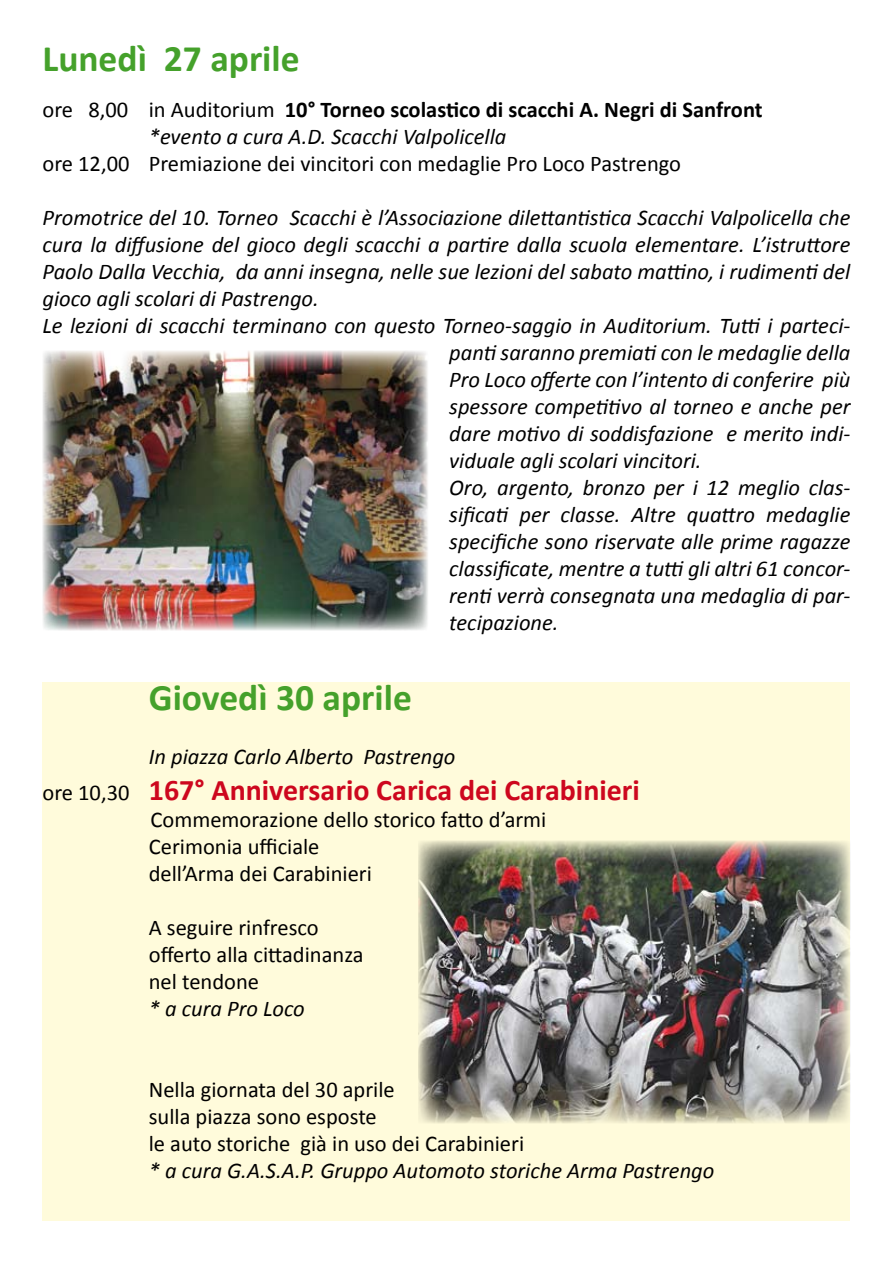
<style>
.page{position:relative;width:893px;height:1263px;background:#fff}
.page>*{position:absolute;margin:0;border:0;box-sizing:border-box;transform-origin:0 0}
.t1{font:700 37.5px "Calibri";color:#45a12b}
.t2{font:700 30px "Calibri";color:#cd071e}
.t3{font:italic 22.5px "Calibri";color:#000}
.t4{font:22.5px/27px "Calibri";color:#000}
.t5{font:700 22.5px/27px "Calibri";color:#000}
.s1{font-weight:400}
.s2{font-weight:400;font-style:italic}
.s3{font-weight:400;font-size:22.5px;color:#000}
</style>
<div class="page">
<div style="left:43px;top:682px;width:807px;height:539px;background:#fffbdb"></div>
<img style="left:418px;top:841px;width:432px;height:282px">
<img style="left:43px;top:351px;width:385px;height:279px">
<h1 class="t1" style="left:43px;top:34px;width:259px">Lunedì 27 aprile</h1>
<p class="t5" style="left:149px;top:96px;width:615px;text-indent:-106px"><span class="s1">ore 8,00 in Auditorium</span> 10° Torneo scolastico di scacchi A. Negri di Sanfront <span class="s2">*evento a cura A.D. Scacchi Valpolicella</span></p>
<p class="t4" style="left:43px;top:150px;width:640px">ore 12,00 Premiazione dei vincitori con medaglie Pro Loco Pastrengo</p>
<p class="t3" style="left:43px;top:202px;width:809px">Promotrice del 10. Torneo Scacchi è l’Associazione dilettantistica Scacchi Valpolicella che</p>
<p class="t3" style="left:43px;top:229px;width:809px">cura la diffusione del gioco degli scacchi a partire dalla scuola elementare. L’istruttore</p>
<p class="t3" style="left:43px;top:256px;width:809px">Paolo Dalla Vecchia, da anni insegna, nelle sue lezioni del sabato mattino, i rudimenti del</p>
<p class="t3" style="left:43px;top:283px;width:278px">gioco agli scolari di Pastrengo.</p>
<p class="t3" style="left:43px;top:310px;width:809px">Le lezioni di scacchi terminano con questo Torneo-saggio in Auditorium. Tutti i parteci-</p>
<p class="t3" style="left:449px;top:337px;width:403px">panti saranno premiati con le medaglie della</p>
<p class="t3" style="left:449px;top:364px;width:403px">Pro Loco offerte con l’intento di conferire più</p>
<p class="t3" style="left:449px;top:391px;width:403px">spessore competitivo al torneo e anche per</p>
<p class="t3" style="left:449px;top:418px;width:403px">dare motivo di soddisfazione e merito indi-</p>
<p class="t3" style="left:449px;top:445px;width:254px">viduale agli scolari vincitori.</p>
<p class="t3" style="left:449px;top:472px;width:403px">Oro, argento, bronzo per i 12 meglio clas-</p>
<p class="t3" style="left:449px;top:499px;width:403px">sificati per classe. Altre quattro medaglie</p>
<p class="t3" style="left:449px;top:526px;width:403px">specifiche sono riservate alle prime ragazze</p>
<p class="t3" style="left:449px;top:553px;width:403px">classificate, mentre a tutti gli altri 61 concor-</p>
<p class="t3" style="left:449px;top:580px;width:403px">renti verrà consegnata una medaglia di par-</p>
<p class="t3" style="left:449px;top:607px;width:111px">tecipazione.</p>
<h1 class="t1" style="left:149px;top:674px;width:265px">Giovedì 30 aprile</h1>
<p class="t3" style="left:149px;top:741px;width:308px">In piazza Carlo Alberto Pastrengo</p>
<h2 class="t2" style="left:43px;top:771px;width:599px"><span class="s3">ore 10,30</span> 167° Anniversario Carica dei Carabinieri</h2>
<p class="t4" style="left:149px;top:806px;width:399px">Commemorazione dello storico fatto d’armi<br>Cerimonia ufficiale<br>dell’Arma dei Carabinieri</p>
<p class="t4" style="left:149px;top:914px;width:216px">A seguire rinfresco offerto alla cittadinanza nel tendone</p>
<p class="t3" style="left:149px;top:993px;width:157px">* a cura Pro Loco</p>
<p class="t4" style="left:149px;top:1076px;width:377px">Nella giornata del 30 aprile<br>sulla piazza sono esposte<br>le auto storiche già in uso dei Carabinieri</p>
<p class="t3" style="left:149px;top:1155px;width:567px">* a cura G.A.S.A.P. Gruppo Automoto storiche Arma Pastrengo</p>
</div>
